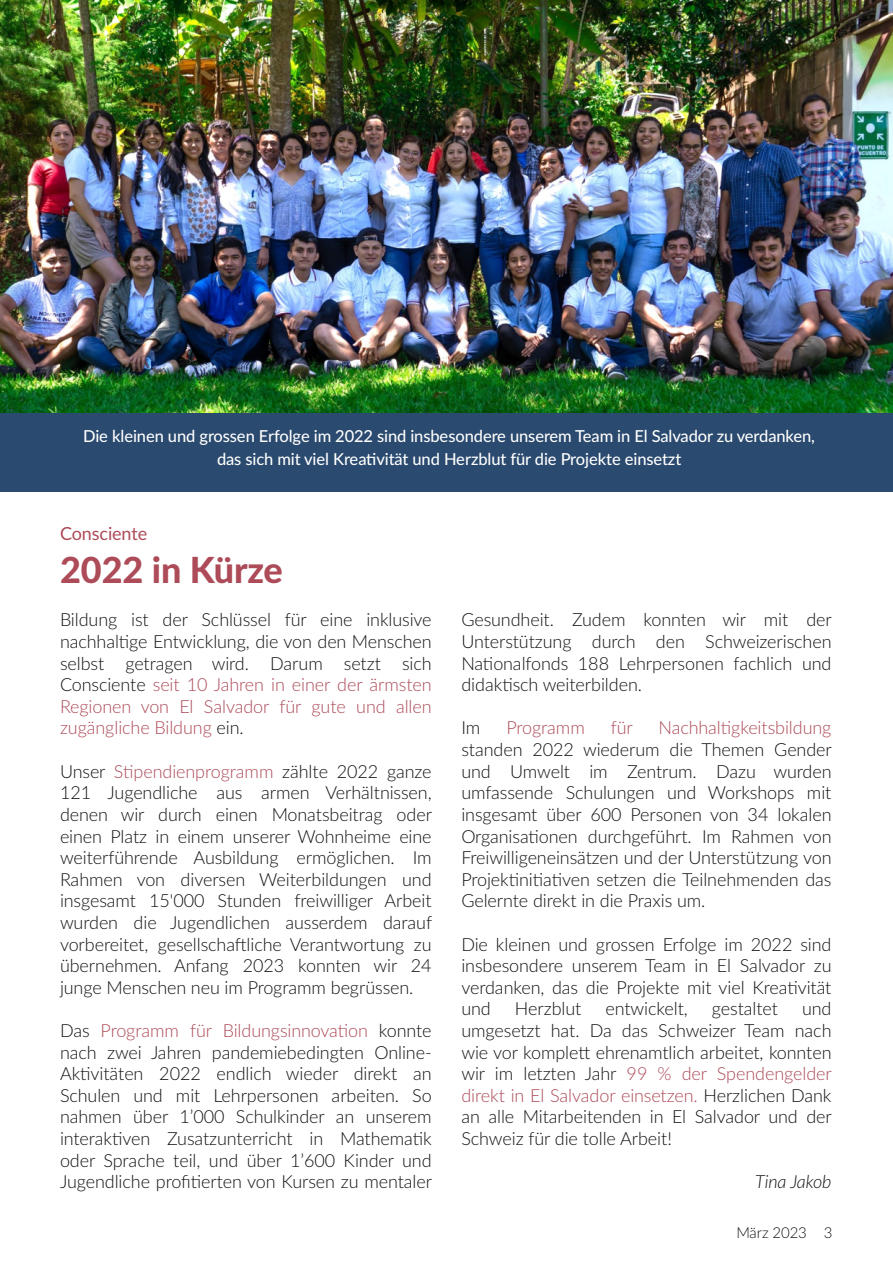
<style>
.page{position:relative;width:893px;height:1263px;background:#fff}
.page>*{position:absolute;margin:0;border:0;box-sizing:border-box;transform-origin:0 0}
.t1{font:800 36px "Lato";color:#ad4b58}
.t2{font:300 18px/21.6px "Lato";letter-spacing:-.005em;color:#121211;text-align:justify}
.t3{font:300 18px "Lato";letter-spacing:-.005em;color:#ad4b58}
.t4{font:18px "Lato";letter-spacing:-.005em;color:#ad4b58}
.t5{font:italic 300 18px "Lato";letter-spacing:-.005em;color:#121211}
.t6{font:500 16.5px/22.5px "Lato";letter-spacing:-.005em;color:#fff;text-align:center}
.t7{font:300 15px "Lato";letter-spacing:-.01em;color:#121211}
.s1{color:#ad4b58}
</style>
<div class="page">
<img style="left:0;top:0;width:893px;height:413px">
<div style="left:0;top:413px;width:893px;height:79px;background:#2b4a6f"></div>
<p class="t6" style="left:83px;top:426px;width:733px">Die kleinen und grossen Erfolge im 2022 sind insbesondere unserem Team in El Salvador zu verdanken, das sich mit viel Kreativität und Herzblut für die Projekte einsetzt</p>
<p class="t4" style="left:60px;top:526px;width:89px">Consciente</p>
<h1 class="t1" style="left:60px;top:554px;width:224px">2022 in Kürze</h1>
<p class="t2" style="left:60px;top:610px;width:373px">Bildung ist der Schlüssel für eine inklusive nachhaltige Entwicklung, die von den Menschen selbst getragen wird. Darum setzt sich Consciente <span class="s1">seit 10 Jahren in einer der ärmsten Regionen von El Salvador für gute und allen zugängliche Bildung</span> ein.</p>
<p class="t2" style="left:60px;top:761px;width:374px">Unser <span class="s1">Stipendienprogramm</span> zählte 2022 ganze 121 Jugendliche aus armen Verhältnissen, denen wir durch einen Monatsbeitrag oder einen Platz in einem unserer Wohnheime eine weiterführende Ausbildung ermöglichen. Im Rahmen von diversen Weiterbildungen und insgesamt 15'000 Stunden freiwilliger Arbeit wurden die Jugendlichen ausserdem darauf vorbereitet, gesellschaftliche Verantwortung zu übernehmen. Anfang 2023 konnten wir 24 junge Menschen neu im Programm begrüssen.</p>
<p class="t2" style="left:60px;top:1021px;width:374px">Das <span class="s1">Programm für Bildungsinnovation</span> konnte nach zwei Jahren pandemiebedingten Online‐ Aktivitäten 2022 endlich wieder direkt an Schulen und mit Lehrpersonen arbeiten. So nahmen über 1’000 Schulkinder an unserem interaktiven Zusatzunterricht in Mathematik oder Sprache teil, und über 1’600 Kinder und Jugendliche profitierten von Kursen zu mentaler</p>
<p class="t2" style="left:461px;top:610px;width:372px">Gesundheit. Zudem konnten wir mit der Unterstützung durch den Schweizerischen Nationalfonds 188 Lehrpersonen fachlich und didaktisch weiterbilden.</p>
<p class="t2" style="left:461px;top:718px;width:20px">Im</p>
<p class="t3" style="left:506px;top:720px;width:80px">Programm</p>
<p class="t3" style="left:611px;top:720px;width:24px">für</p>
<p class="t3" style="left:659px;top:720px;width:174px">Nachhaltigkeitsbildung</p>
<p class="t2" style="left:461px;top:740px;width:372px">standen 2022 wiederum die Themen Gender und Umwelt im Zentrum. Dazu wurden umfassende Schulungen und Workshops mit insgesamt über 600 Personen von 34 lokalen Organisationen durchgeführt. Im Rahmen von Freiwilligeneinsätzen und der Unterstützung von Projektinitiativen setzen die Teilnehmenden das Gelernte direkt in die Praxis um.</p>
<p class="t2" style="left:461px;top:934px;width:372px">Die kleinen und grossen Erfolge im 2022 sind insbesondere unserem Team in El Salvador zu verdanken, das die Projekte mit viel Kreativität und</p>
<p class="t2" style="left:461px;top:999px;width:372px;text-indent:341px">und umgesetzt hat. Da das Schweizer Team nach wie vor komplett ehrenamtlich arbeitet, konnten wir im letzten Jahr <span class="s1">99 % der Spendengelder direkt in El Salvador einsetzen.</span> Herzlichen Dank an alle Mitarbeitenden in El Salvador und der Schweiz für die tolle Arbeit!</p>
<p class="t5" style="left:755px;top:1174px;width:78px">Tina Jakob</p>
<p class="t2" style="left:515px;top:999px;width:68px">Herzblut</p>
<p class="t2" style="left:605px;top:999px;width:84px">entwickelt,</p>
<p class="t2" style="left:712px;top:999px;width:68px">gestaltet</p>
<p class="t7" style="left:736px;top:1226px;width:98px">März 2023 3</p>
</div>
